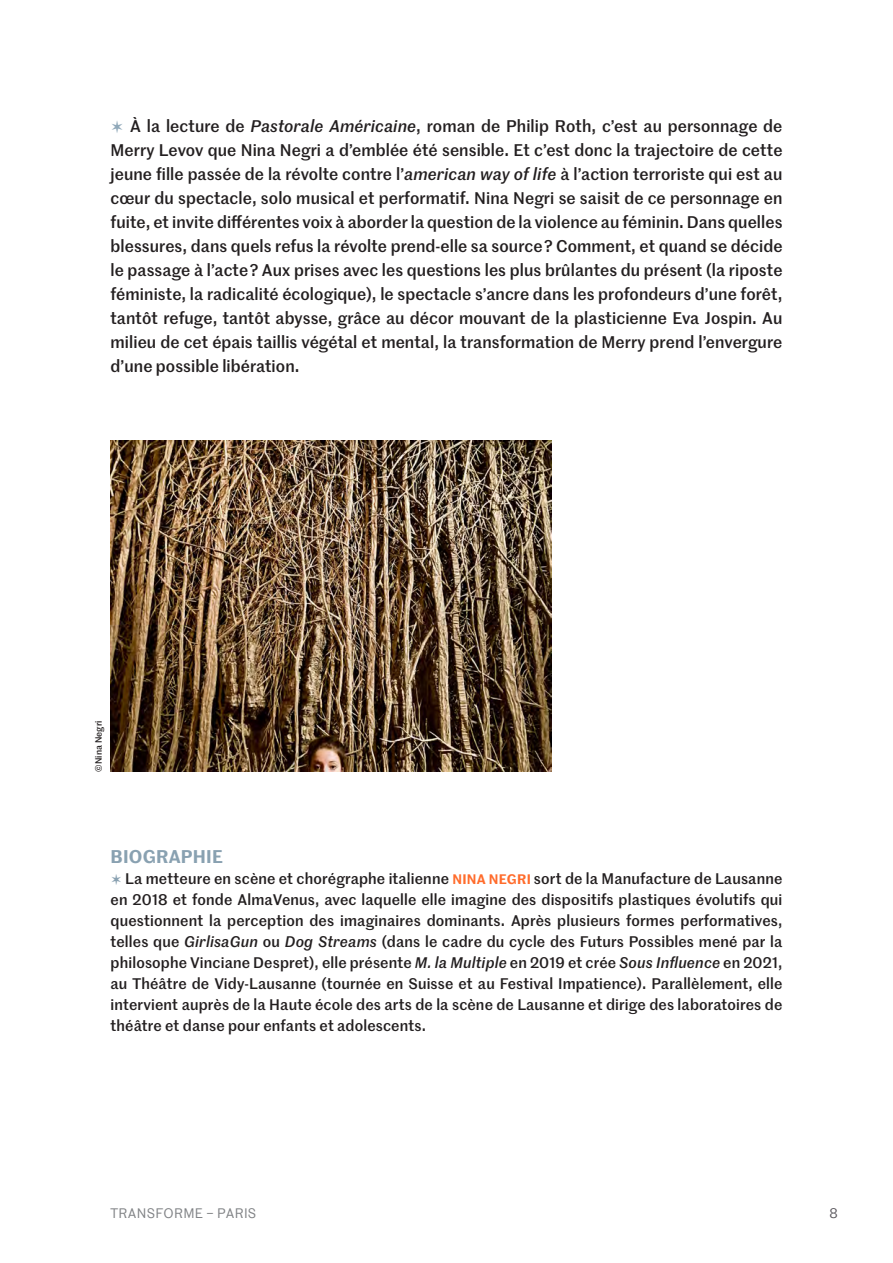
<style>
.page{position:relative;width:893px;height:1263px;background:#fff}
.page>*{position:absolute;margin:0;border:0;box-sizing:border-box;transform-origin:0 0}
.t1{font:600 18px "Marr Sans";letter-spacing:.01em;color:#89a1b1}
.t2{font:500 16.5px/24px "Marr Sans";letter-spacing:.005em;color:#231f20;text-align:justify}
.t3{font:500 15px/21px "Marr Sans";letter-spacing:.01em;color:#231f20;text-align:justify}
.t4{font:13.5px "Marr Sans";letter-spacing:.02em;color:#808285}
.t5{font:13.5px "Marr Sans";color:#565359}
.t6{font:500 9px "Marr Sans";letter-spacing:.01em;color:#231f20}
.s1{font-family:"Graduel Sirius";font-weight:400;font-size:24px;color:#8fa8b9}
.s2{font-style:italic}
.s3{font-family:"Graduel Sirius";font-weight:400;font-size:21px;color:#89a1b1}
.s4{font-weight:600;font-size:13.5px;color:#ff6c2c}
</style>
<div class="page">
<img style="left:110px;top:441px;width:441px;height:330px">
<p class="t2" style="left:111px;top:113px;width:673px"><span class="s1">✫</span> À la lecture de <span class="s2">Pastorale Américaine</span>, roman de Philip Roth, c’est au personnage de Merry Levov que Nina Negri a d’emblée été sensible. Et c’est donc la trajectoire de cette jeune fille passée de la révolte contre l’<span class="s2">american way of life</span> à l’action terroriste qui est au cœur du spectacle, solo musical et performatif. Nina Negri se saisit de ce personnage en fuite, et invite différentes voix à aborder la question de la violence au féminin. Dans quelles blessures, dans quels refus la révolte prend-elle sa source ? Comment, et quand se décide le passage à l’acte ? Aux prises avec les questions les plus brûlantes du présent (la riposte féministe, la radicalité écologique), le spectacle s’ancre dans les profondeurs d’une forêt, tantôt refuge, tantôt abysse, grâce au décor mouvant de la plasticienne Eva Jospin. Au milieu de cet épais taillis végétal et mental, la transformation de Merry prend l’envergure d’une possible libération.</p>
<p class="t6" style="left:92px;top:772px;width:53px;rotate:-90deg">©Nina Negri</p>
<p class="t1" style="left:111px;top:843px;width:114px">BIOGRAPHIE</p>
<p class="t3" style="left:111px;top:867px;width:673px"><span class="s3">✫</span> La metteure en scène et chorégraphe italienne <span class="s4">NINA NEGRI</span> sort de la Manufacture de Lausanne en 2018 et fonde AlmaVenus, avec laquelle elle imagine des dispositifs plastiques évolutifs qui questionnent la perception des imaginaires dominants. Après plusieurs formes performatives, telles que <span class="s2">GirlisaGun</span> ou <span class="s2">Dog Streams</span> (dans le cadre du cycle des Futurs Possibles mené par la philosophe Vinciane Despret), elle présente <span class="s2">M. la Multiple</span> en 2019 et crée <span class="s2">Sous Influence</span> en 2021, au Théâtre de Vidy-Lausanne (tournée en Suisse et au Festival Impatience). Parallèlement, elle intervient auprès de la Haute école des arts de la scène de Lausanne et dirige des laboratoires de théâtre et danse pour enfants et adolescents.</p>
<p class="t4" style="left:111px;top:1204px;width:147px">TRANSFORME – PARIS</p>
<p class="t5" style="left:829px;top:1204px;width:10px">8</p>
</div>
